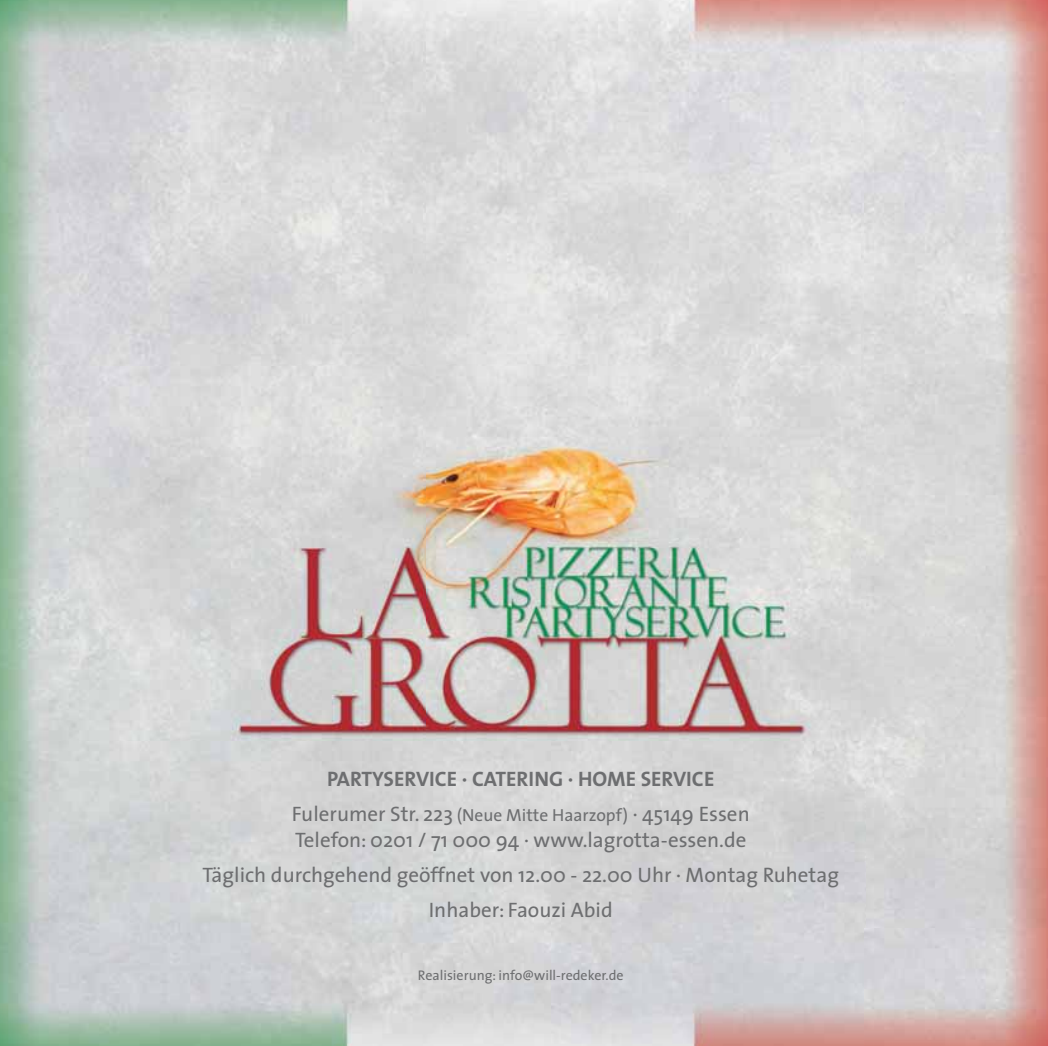
<style>
.page{position:relative;width:1048px;height:1046px;background:#fff}
.page>*{position:absolute;margin:0;border:0;box-sizing:border-box;transform-origin:0 0}
.t1{font:21px/35.2px "The Sans";color:#6d6e70;text-align:center}
.t2{font:700 21px/35.2px "The Sans";color:#6d6e70;text-align:center}
.t3{font:14px "The Sans";color:#6d6e70}
.s1{font-weight:400}
.s2{font-weight:400;font-size:17.5px}
</style>
<div class="page">
<img style="left:0;top:0;width:1047px;height:1046px">
<p class="t2" style="left:292px;top:763px;width:459px">PARTYSERVICE · CATERING · HOME SERVICE<br><span class="s1">Fulerumer Str. 223</span> <span class="s2">(Neue Mitte Haarzopf)</span> <span class="s1">· 45149 Essen</span></p>
<p class="t1" style="left:202px;top:824px;width:638px">Telefon: 0201 / 71 000 94 · www.lagrotta-essen.de<br>Täglich durchgehend geöffnet von 12.00 - 22.00 Uhr · Montag Ruhetag<br>Inhaber: Faouzi Abid</p>
<p class="t3" style="left:418px;top:969px;width:207px">Realisierung: info@will-redeker.de</p>
</div>
